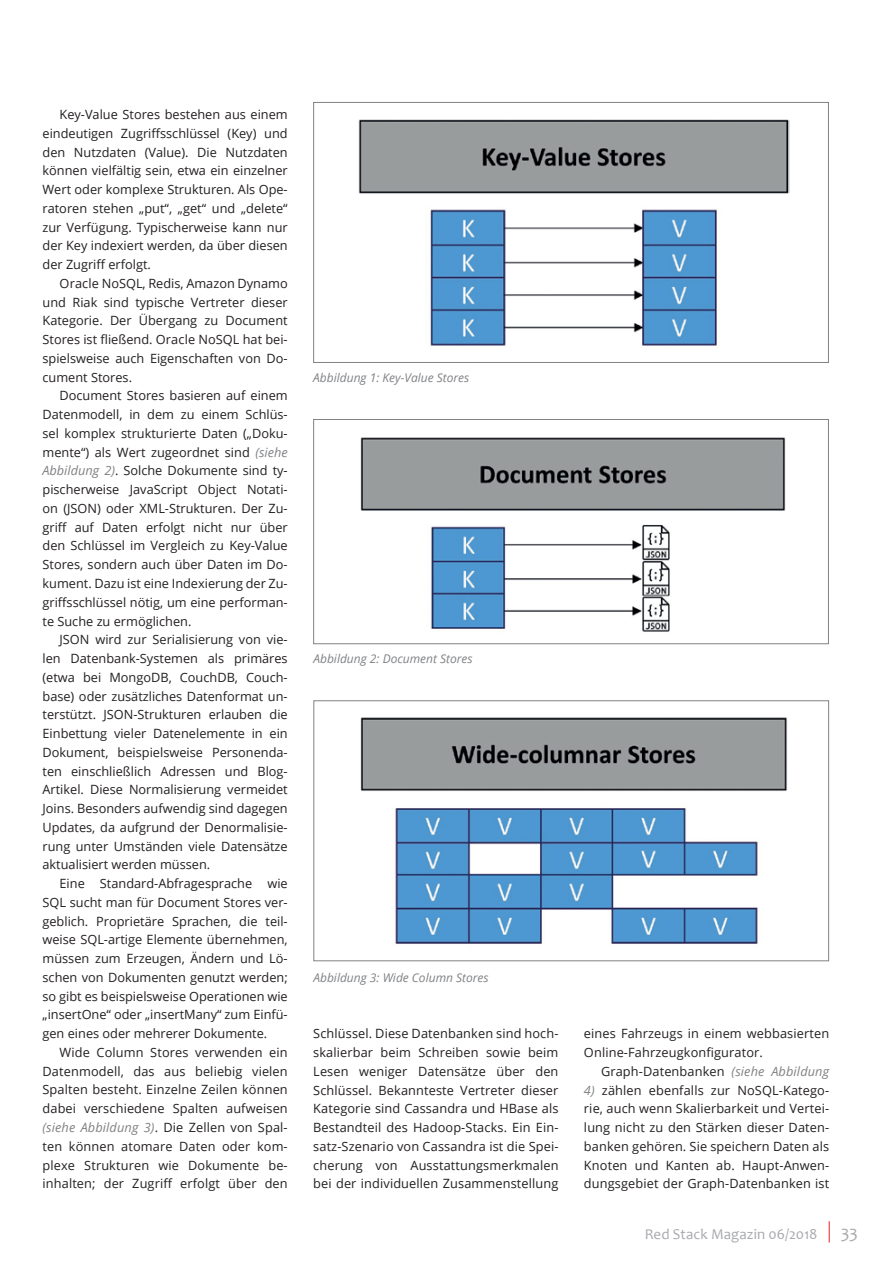
<style>
.page{position:relative;width:893px;height:1263px;background:#fff}
.page>*{position:absolute;margin:0;border:0;box-sizing:border-box;transform-origin:0 0}
.t1{font:18px "Candara";color:#a8a9ad}
.t2{font:15px "Candara";letter-spacing:.005em;color:#a8a9ad}
.t3{font:12.75px/18.8px "Open Sans";color:#231f20;text-align:justify}
.t4{font:italic 12px "Open Sans";color:#808285}
.s1{font-style:italic;color:#808285}
</style>
<div class="page">
<svg style="left:829px;top:1221px;width:1px;height:21px"></svg>
<img style="left:358px;top:119px;width:431px;height:227px">
<div style="left:313px;top:102px;width:516px;height:261px;border:1px solid #808285"></div>
<img style="left:360px;top:437px;width:426px;height:195px">
<div style="left:313px;top:419px;width:516px;height:225px;border:1px solid #808285"></div>
<img style="left:360px;top:717px;width:427px;height:228px">
<div style="left:313px;top:700px;width:516px;height:261px;border:1px solid #808285"></div>
<p class="t3" style="left:43px;top:105px;width:247px;text-indent:17px">Key-Value Stores bestehen aus einem eindeutigen Zugriffsschlüssel (Key) und den Nutzdaten (Value). Die Nutzdaten können vielfältig sein, etwa ein einzelner Wert oder komplexe Strukturen. Als Ope&shy;ratoren stehen „put“, „get“ und „delete“ zur Verfügung. Typischerweise kann nur der Key indexiert werden, da über diesen der Zugriff erfolgt.</p>
<p class="t3" style="left:43px;top:274px;width:247px;text-indent:17px">Oracle NoSQL, Redis, Amazon Dynamo und Riak sind typische Vertreter dieser Kategorie. Der Übergang zu Document Stores ist fließend. Oracle NoSQL hat bei&shy;spielsweise auch Eigenschaften von Do&shy;cument Stores.</p>
<p class="t3" style="left:43px;top:386px;width:247px;text-indent:17px">Document Stores basieren auf einem Datenmodell, in dem zu einem Schlüs&shy;sel komplex strukturierte Daten („Doku&shy;mente“) als Wert zugeordnet sind <span class="s1">(siehe Abbildung 2)</span>. Solche Dokumente sind ty&shy;pischerweise JavaScript Object Notati&shy;on (JSON) oder XML-Strukturen. Der Zu&shy;griff auf Daten erfolgt nicht nur über den Schlüssel im Vergleich zu Key-Value Stores, sondern auch über Daten im Do&shy;kument. Dazu ist eine Indexierung der Zu&shy;griffsschlüssel nötig, um eine performan&shy;te Suche zu ermöglichen.</p>
<p class="t3" style="left:43px;top:630px;width:247px;text-indent:17px">JSON wird zur Serialisierung von vie&shy;len Datenbank-Systemen als primäres (etwa bei MongoDB, CouchDB, Couch&shy;base) oder zusätzliches Datenformat un&shy;terstützt. JSON-Strukturen erlauben die Einbettung vieler Datenelemente in ein Dokument, beispielsweise Personenda&shy;ten einschließlich Adressen und Blog-Artikel. Diese Normalisierung vermeidet Joins. Besonders aufwendig sind dagegen Updates, da aufgrund der Denormalisie&shy;rung unter Umständen viele Datensätze aktualisiert werden müssen.</p>
<p class="t3" style="left:43px;top:874px;width:247px;text-indent:17px">Eine Standard-Abfragesprache wie SQL sucht man für Document Stores ver&shy;geblich. Proprietäre Sprachen, die teil&shy;weise SQL-artige Elemente übernehmen, müssen zum Erzeugen, Ändern und Lö&shy;schen von Dokumenten genutzt werden; so gibt es beispielsweise Operationen wie „insertOne“ oder „insertMany“ zum Einfü&shy;gen eines oder mehrerer Dokumente.</p>
<p class="t3" style="left:43px;top:1042px;width:247px;text-indent:17px">Wide Column Stores verwenden ein Datenmodell, das aus beliebig vielen Spalten besteht. Einzelne Zeilen können dabei verschiedene Spalten aufweisen <span class="s1">(siehe Abbildung 3)</span>. Die Zellen von Spal&shy;ten können atomare Daten oder kom&shy;plexe Strukturen wie Dokumente be&shy;inhalten; der Zugriff erfolgt über den</p>
<p class="t4" style="left:313px;top:369px;width:157px">Abbildung 1: Key-Value Stores</p>
<p class="t4" style="left:313px;top:650px;width:161px">Abbildung 2: Document Stores</p>
<p class="t4" style="left:313px;top:969px;width:177px">Abbildung 3: Wide Column Stores</p>
<p class="t3" style="left:313px;top:1024px;width:247px">Schlüssel. Diese Datenbanken sind hoch&shy;skalierbar beim Schreiben sowie beim Lesen weniger Datensätze über den Schlüssel. Bekannteste Vertreter dieser Kategorie sind Cassandra und HBase als Bestandteil des Hadoop-Stacks. Ein Ein&shy;satz-Szenario von Cassandra ist die Spei&shy;cherung von Ausstattungsmerkmalen bei der individuellen Zusammenstellung</p>
<p class="t3" style="left:584px;top:1024px;width:247px">eines Fahrzeugs in einem webbasierten<br>Online-Fahrzeugkonfigurator.</p>
<p class="t3" style="left:601px;top:1061px;width:230px">Graph-Datenbanken <span class="s1">(siehe Abbildung</span></p>
<p class="t3" style="left:584px;top:1080px;width:247px"><span class="s1">4)</span> zählen ebenfalls zur NoSQL-Katego&shy;rie, auch wenn Skalierbarkeit und Vertei&shy;lung nicht zu den Stärken dieser Daten&shy;banken gehören. Sie speichern Daten als Knoten und Kanten ab. Haupt-Anwen&shy;dungsgebiet der Graph-Datenbanken ist</p>
<p class="t2" style="left:645px;top:1224px;width:174px">Red Stack Magazin 06/2018</p>
<h1 class="t1" style="left:841px;top:1221px;width:18px">33</h1>
</div>
